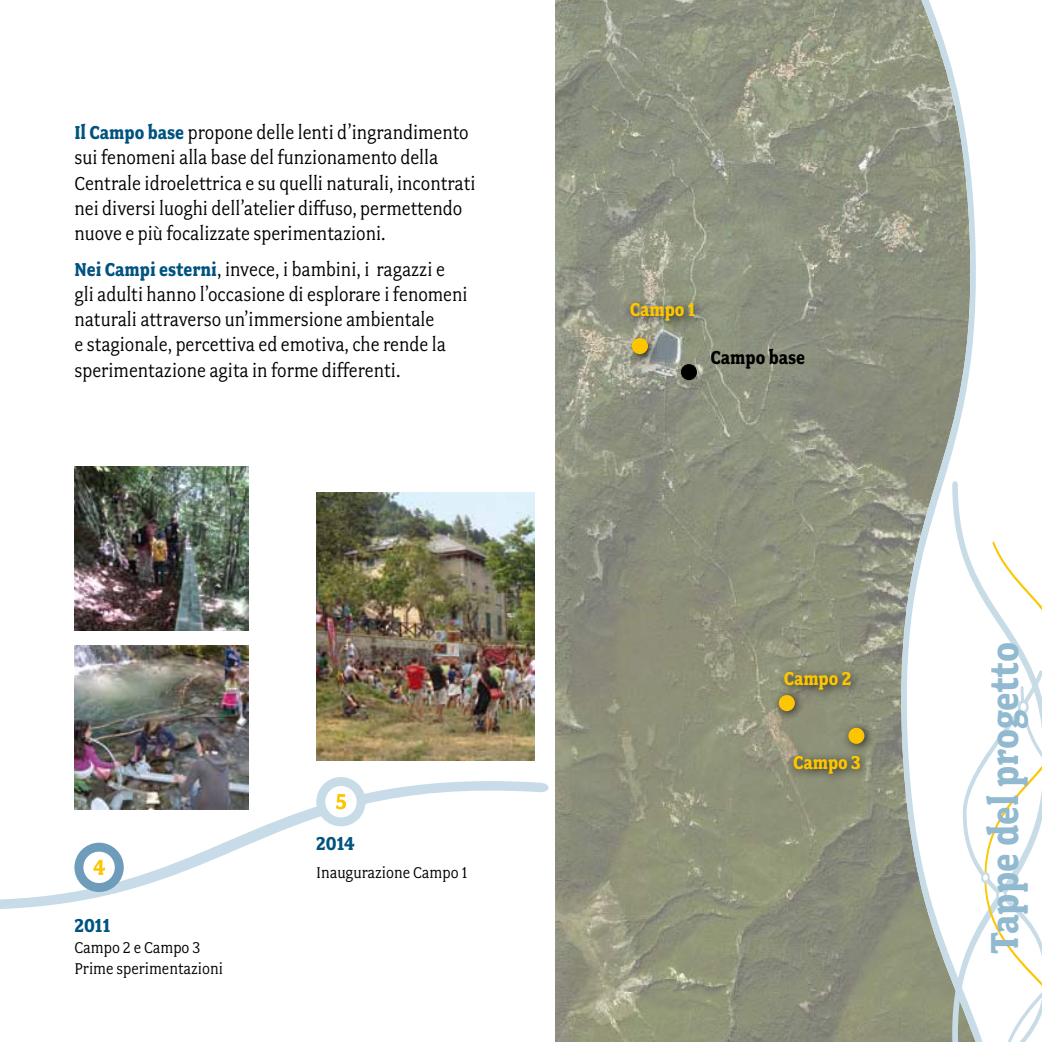
<style>
.page{position:relative;width:1042px;height:1042px;background:#fff}
.page>*{position:absolute;margin:0;border:0;box-sizing:border-box;transform-origin:0 0}
.t1{font:700 43.75px "Fairplex Narrow";color:#91b9d0}
.t2{font:21px/25.2px "Fairplex Narrow";color:#000}
.t3{font:700 21px "Fairplex Narrow";color:#fdc600}
.t4{font:700 21px "Fairplex Narrow";color:#000}
.t5{font:700 21px "Fairplex Narrow";color:#005380}
.t6{font:17.5px/21px "Fairplex Narrow";color:#000}
.s1{font-weight:700;color:#005380}
</style>
<div class="page">
<svg style="left:0;top:781px;width:549px;height:128px"></svg>
<img style="left:556px;top:0;width:313px;height:1042px">
<div style="left:771px;top:687px;width:34px;height:34px;background:#000;opacity:.75"></div>
<div style="left:779px;top:695px;width:16px;height:16px;background:#fdc600;border:1px solid #fdc600;border-radius:50%"></div>
<div style="left:840px;top:720px;width:34px;height:34px;background:#000;opacity:.75"></div>
<div style="left:848px;top:728px;width:16px;height:16px;background:#fdc600;border:1px solid #fdc600;border-radius:50%"></div>
<div style="left:681px;top:365px;width:15px;height:14px;background:#000;border-radius:50%"></div>
<div style="left:681px;top:364px;width:16px;height:16px;border:1px solid #000;border-radius:50%"></div>
<div style="left:626px;top:332px;width:34px;height:34px;background:#000;opacity:.75"></div>
<div style="left:632px;top:338px;width:16px;height:16px;background:#fdc600;border:1px solid #fdc600;border-radius:50%"></div>
<div style="left:786px;top:748px;width:84px;height:36px;background:#000;opacity:.75"></div>
<div style="left:622px;top:295px;width:82px;height:36px;background:#000;opacity:.75"></div>
<div style="left:776px;top:664px;width:84px;height:36px;background:#000;opacity:.75"></div>
<svg style="left:74px;top:842px;width:50px;height:50px"></svg>
<svg style="left:316px;top:777px;width:50px;height:49px"></svg>
<svg style="left:1019px;top:580px;width:23px;height:462px"></svg>
<svg style="left:869px;top:0;width:150px;height:1042px"></svg>
<img style="left:74px;top:645px;width:174px;height:164px">
<img style="left:74px;top:466px;width:174px;height:164px">
<img style="left:316px;top:492px;width:218px;height:268px">
<p class="t2" style="left:74px;top:120px;width:403px"><span class="s1">Il Campo base</span> propone delle lenti d’ingrandimento sui fenomeni alla base del funzionamento della Centrale idroelettrica e su quelli naturali, incontrati nei diversi luoghi dell’atelier diffuso, permettendo nuove e più focalizzate sperimentazioni.</p>
<p class="t2" style="left:74px;top:256px;width:395px"><span class="s1">Nei Campi esterni</span>, invece, i bambini, i ragazzi e gli adulti hanno l’occasione di esplorare i fenomeni naturali attraverso un’immersione ambientale<br>e stagionale, percettiva ed emotiva, che rende la sperimentazione agita in forme differenti.</p>
<p class="t5" style="left:74px;top:913px;width:38px">2011</p>
<p class="t6" style="left:74px;top:937px;width:150px">Campo 2 e Campo 3<br>Prime sperimentazioni</p>
<p class="t5" style="left:316px;top:831px;width:40px">2014</p>
<p class="t6" style="left:316px;top:861px;width:153px">Inaugurazione Campo 1</p>
<p class="t3" style="left:630px;top:297px;width:67px">Campo 1</p>
<p class="t4" style="left:710px;top:346px;width:96px">Campo base</p>
<p class="t3" style="left:784px;top:666px;width:69px">Campo 2</p>
<p class="t3" style="left:793px;top:750px;width:69px">Campo 3</p>
<h1 class="t1" style="left:979px;top:952px;width:313px;rotate:-90deg">Tappe del progetto</h1>
</div>
